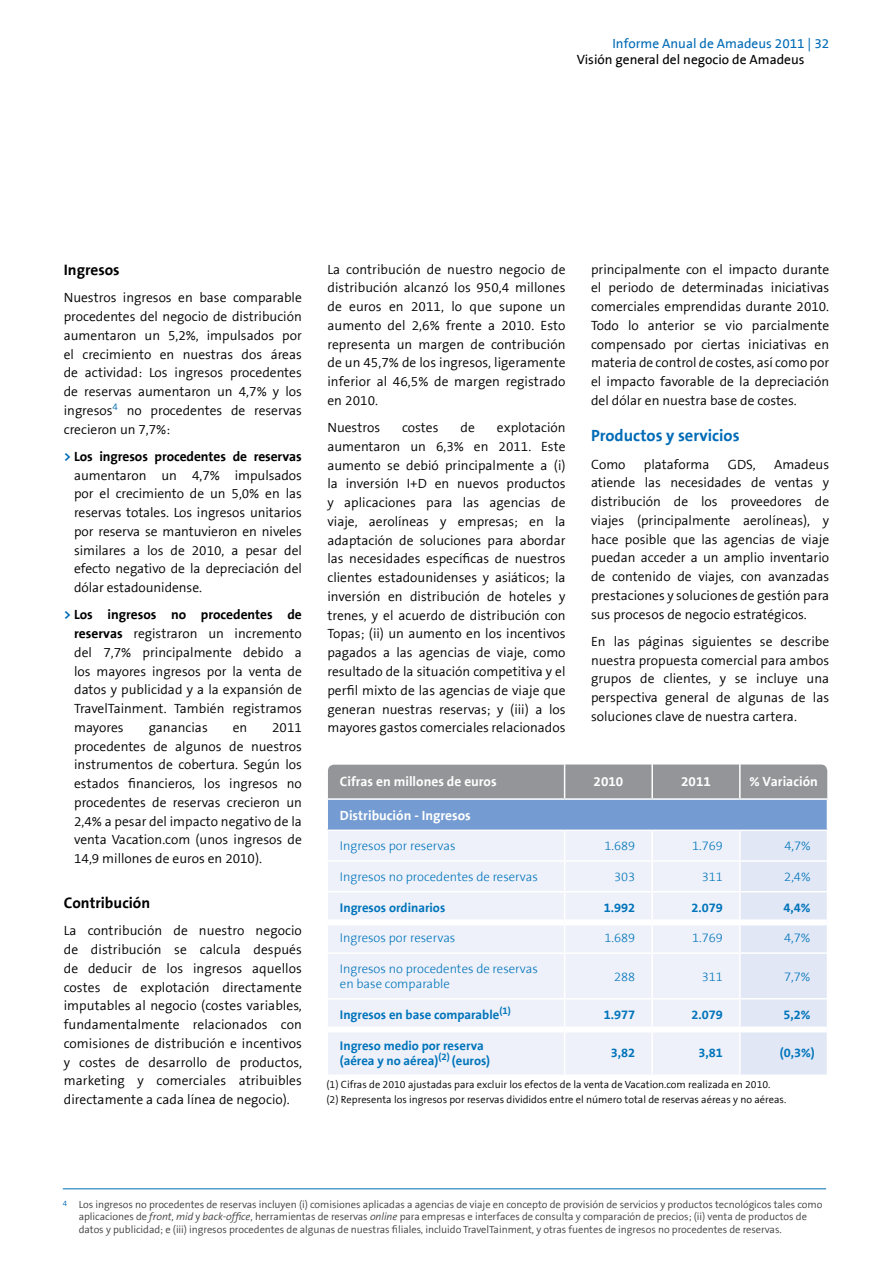
<style>
.page{position:relative;width:893px;height:1263px;background:#fff}
.page>*{position:absolute;margin:0;border:0;box-sizing:border-box;transform-origin:0 0}
.t1{font:700 16.5px "The Sans B7";color:#006bb6}
.t2{font:700 15.3px "The Sans B7";color:#000}
.t3{font:300 13.5px/18.8px "The Sans B4";color:#000;text-align:justify}
.t4{font:700 13.5px "The Sans B7";color:#fff}
.t5{font:700 13.5px "The Sans B7";letter-spacing:-.005em;color:#000}
.t6{font:13.5px "The Sans B5 Plain";color:#000}
.t7{font:13.5px "The Sans B5 Plain";color:#006bb6}
.t8{font:300 12.75px/15px "The Sans B3";color:#0074bb}
.t9{font:700 12.75px/15px "The Sans B7";color:#0074bb}
.t10{font:300 10.5px/12.8px "The Sans B4";letter-spacing:-.005em;color:#414042}
.t11{font:300 10.5px/14.2px "The Sans B4";color:#000}
.s1{color:#006bb6}
.s2{font-family:"The Sans B7";font-weight:700}
.s3{font-size:7.8px;color:#006bb6}
.s4{font-style:italic}
</style>
<div class="page">
<hr style="left:63px;top:1188px;width:763px;height:1px;background:#006bb6">
<svg style="left:328px;top:764px;width:500px;height:310px;background:#d6ddea"></svg>
<hr style="left:652px;top:998px;width:88px;height:1px;background:#fff">
<hr style="left:651px;top:999px;width:2px;height:27px;background:#fff">
<hr style="left:740px;top:998px;width:88px;height:1px;background:#fff">
<hr style="left:739px;top:999px;width:2px;height:27px;background:#fff">
<hr style="left:827px;top:999px;width:1px;height:30px;background:#fff">
<hr style="left:564px;top:1032px;width:1px;height:42px;background:#fff">
<hr style="left:651px;top:1032px;width:2px;height:42px;background:#fff">
<hr style="left:739px;top:1032px;width:2px;height:42px;background:#fff">
<hr style="left:827px;top:1029px;width:1px;height:45px;background:#fff">
<hr style="left:326px;top:798px;width:239px;height:2px;background:#fff">
<hr style="left:326px;top:829px;width:239px;height:2px;background:#fff">
<div style="left:328px;top:919px;width:237px;height:6px;background:#fff"></div>
<div style="left:565px;top:919px;width:87px;height:6px;background:#fff"></div>
<div style="left:652px;top:919px;width:88px;height:6px;background:#fff"></div>
<div style="left:740px;top:919px;width:87px;height:6px;background:#fff"></div>
<div style="left:328px;top:1026px;width:237px;height:6px;background:#fff"></div>
<div style="left:565px;top:1026px;width:87px;height:6px;background:#fff"></div>
<div style="left:652px;top:1026px;width:88px;height:6px;background:#fff"></div>
<div style="left:740px;top:1026px;width:87px;height:6px;background:#fff"></div>
<p class="t7" style="left:612px;top:37px;width:218px">Informe Anual de Amadeus 2011 | 32</p>
<p class="t6" style="left:577px;top:53px;width:229px">Visión general del negocio de Amadeus</p>
<p class="t2" style="left:64px;top:262px;width:57px">Ingresos</p>
<p class="t3" style="left:64px;top:289px;width:240px">Nuestros ingresos en base comparable procedentes del negocio de distribución aumentaron un 5,2%, impulsados por el crecimiento en nuestras dos áreas de actividad: Los ingresos procedentes de reservas aumentaron un 4,7% y los ingresos<sup>4</sup> no procedentes de reservas crecieron un 7,7%:</p>
<p class="t5" style="left:64px;top:449px;width:240px"><span class="s1">&gt;</span> Los ingresos procedentes de reservas</p>
<p class="t3" style="left:74px;top:466px;width:229px">aumentaron un 4,7% impulsados por el crecimiento de un 5,0% en las reservas totales. Los ingresos unitarios por reserva se mantuvieron en niveles similares a los de 2010, a pesar del efecto negativo de la depreciación del dólar estadounidense.</p>
<p class="t5" style="left:64px;top:608px;width:240px"><span class="s1">&gt;</span> Los ingresos no procedentes de</p>
<p class="t3" style="left:74px;top:625px;width:229px"><span class="s2">reservas</span> registraron un incremento del 7,7% principalmente debido a los mayores ingresos por la venta de datos y publicidad y a la expansión de TravelTainment. También registramos mayores</p>
<p class="t3" style="left:149px;top:718px;width:61px">ganancias</p>
<p class="t3" style="left:233px;top:718px;width:16px">en</p>
<p class="t3" style="left:74px;top:718px;width:229px;text-indent:198px">2011 procedentes de algunos de nuestros instrumentos de cobertura. Según los estados financieros, los ingresos no procedentes de reservas crecieron un 2,4% a pesar del impacto negativo de la venta Vacation.com (unos ingresos de 14,9 millones de euros en 2010).</p>
<p class="t2" style="left:64px;top:895px;width:88px">Contribución</p>
<p class="t3" style="left:64px;top:922px;width:240px">La contribución de nuestro negocio de distribución se calcula después de deducir de los ingresos aquellos costes de explotación directamente imputables al negocio (costes variables, fundamentalmente relacionados con comisiones de distribución e incentivos y costes de desarrollo de productos, marketing y comerciales atribuibles directamente a cada línea de negocio).</p>
<p class="t3" style="left:327px;top:260px;width:240px">La contribución de nuestro negocio de distribución alcanzó los 950,4 millones de euros en 2011, lo que supone un aumento del 2,6% frente a 2010. Esto representa un margen de contribución de un 45,7% de los ingresos, ligeramente inferior al 46,5% de margen registrado en 2010.</p>
<p class="t3" style="left:327px;top:419px;width:54px">Nuestros</p>
<p class="t3" style="left:402px;top:419px;width:38px">costes</p>
<p class="t3" style="left:461px;top:419px;width:16px">de</p>
<p class="t3" style="left:327px;top:419px;width:240px;text-indent:170px">explotación aumentaron un 6,3% en 2011. Este aumento se debió principalmente a (i) la inversión I+D en nuevos productos y aplicaciones para las agencias de viaje, aerolíneas y empresas; en la adaptación de soluciones para abordar las necesidades específicas de nuestros clientes estadounidenses y asiáticos; la inversión en distribución de hoteles y trenes, y el acuerdo de distribución con Topas; (ii) un aumento en los incentivos pagados a las agencias de viaje, como resultado de la situación competitiva y el perfil mixto de las agencias de viaje que generan nuestras reservas; y (iii) a los mayores gastos comerciales relacionados</p>
<p class="t3" style="left:591px;top:260px;width:240px">principalmente con el impacto durante el periodo de determinadas iniciativas comerciales emprendidas durante 2010.<br>Todo lo anterior se vio parcialmente compensado por ciertas iniciativas en materia de control de costes, así como por el impacto favorable de la depreciación del dólar en nuestra base de costes.</p>
<p class="t1" style="left:591px;top:427px;width:150px">Productos y servicios</p>
<p class="t3" style="left:591px;top:455px;width:36px">Como</p>
<p class="t3" style="left:644px;top:455px;width:67px">plataforma</p>
<p class="t3" style="left:728px;top:455px;width:29px">GDS,</p>
<p class="t3" style="left:591px;top:455px;width:240px;text-indent:183px">Amadeus atiende las necesidades de ventas y distribución de los proveedores de viajes (principalmente aerolíneas), y hace posible que las agencias de viaje puedan acceder a un amplio inventario de contenido de viajes, con avanzadas prestaciones y soluciones de gestión para sus procesos de negocio estratégicos.</p>
<p class="t3" style="left:591px;top:632px;width:240px">En las páginas siguientes se describe nuestra propuesta comercial para ambos grupos de clientes, y se incluye una perspectiva general de algunas de las soluciones clave de nuestra cartera.</p>
<p class="t4" style="left:340px;top:775px;width:158px">Cifras en millones de euros</p>
<p class="t4" style="left:594px;top:775px;width:31px">2010</p>
<p class="t4" style="left:681px;top:775px;width:31px">2011</p>
<p class="t4" style="left:749px;top:775px;width:70px">% Variación</p>
<p class="t4" style="left:340px;top:808px;width:132px">Distribución - Ingresos</p>
<p class="t8" style="left:340px;top:839px;width:117px">Ingresos por reservas</p>
<p class="t8" style="left:604px;top:839px;width:32px">1.689</p>
<p class="t8" style="left:692px;top:839px;width:32px">1.769</p>
<p class="t8" style="left:784px;top:839px;width:28px">4,7%</p>
<p class="t8" style="left:340px;top:870px;width:200px">Ingresos no procedentes de reservas</p>
<p class="t8" style="left:614px;top:870px;width:23px">303</p>
<p class="t8" style="left:702px;top:870px;width:23px">311</p>
<p class="t8" style="left:784px;top:870px;width:28px">2,4%</p>
<p class="t9" style="left:340px;top:900px;width:107px">Ingresos ordinarios</p>
<p class="t9" style="left:604px;top:900px;width:33px">1.992</p>
<p class="t9" style="left:691px;top:900px;width:33px">2.079</p>
<p class="t9" style="left:783px;top:900px;width:29px">4,4%</p>
<p class="t8" style="left:340px;top:931px;width:117px">Ingresos por reservas</p>
<p class="t8" style="left:604px;top:931px;width:32px">1.689</p>
<p class="t8" style="left:692px;top:931px;width:32px">1.769</p>
<p class="t8" style="left:784px;top:931px;width:28px">4,7%</p>
<p class="t8" style="left:340px;top:962px;width:200px">Ingresos no procedentes de reservas en base comparable</p>
<p class="t8" style="left:614px;top:969px;width:23px">288</p>
<p class="t8" style="left:702px;top:969px;width:23px">311</p>
<p class="t8" style="left:784px;top:969px;width:28px">7,7%</p>
<p class="t9" style="left:340px;top:1007px;width:172px">Ingresos en base comparable<sup>(1)</sup></p>
<p class="t9" style="left:604px;top:1007px;width:33px">1.977</p>
<p class="t9" style="left:691px;top:1007px;width:33px">2.079</p>
<p class="t9" style="left:783px;top:1007px;width:29px">5,2%</p>
<p class="t9" style="left:340px;top:1038px;width:152px">Ingreso medio por reserva (aérea y no aérea)<sup>(2)</sup> (euros)</p>
<p class="t9" style="left:611px;top:1046px;width:26px">3,82</p>
<p class="t9" style="left:698px;top:1046px;width:26px">3,81</p>
<p class="t9" style="left:780px;top:1046px;width:36px">(0,3%)</p>
<p class="t11" style="left:326px;top:1078px;width:461px">(1) Cifras de 2010 ajustadas para excluir los efectos de la venta de Vacation.com realizada en 2010.<br>(2) Representa los ingresos por reservas divididos entre el número total de reservas aéreas y no aéreas.</p>
<p class="t10" style="left:79px;top:1198px;width:745px;text-indent:-16px"><span class="s3">4</span> Los ingresos no procedentes de reservas incluyen (i) comisiones aplicadas a agencias de viaje en concepto de provisión de servicios y productos tecnológicos tales como aplicaciones de <span class="s4">front</span>, <span class="s4">mid</span> y <span class="s4">back-office</span>, herramientas de reservas <span class="s4">online</span> para empresas e interfaces de consulta y comparación de precios; (ii) venta de productos de datos y publicidad; e (iii) ingresos procedentes de algunas de nuestras filiales, incluido TravelTainment, y otras fuentes de ingresos no procedentes de reservas.</p>
</div>
